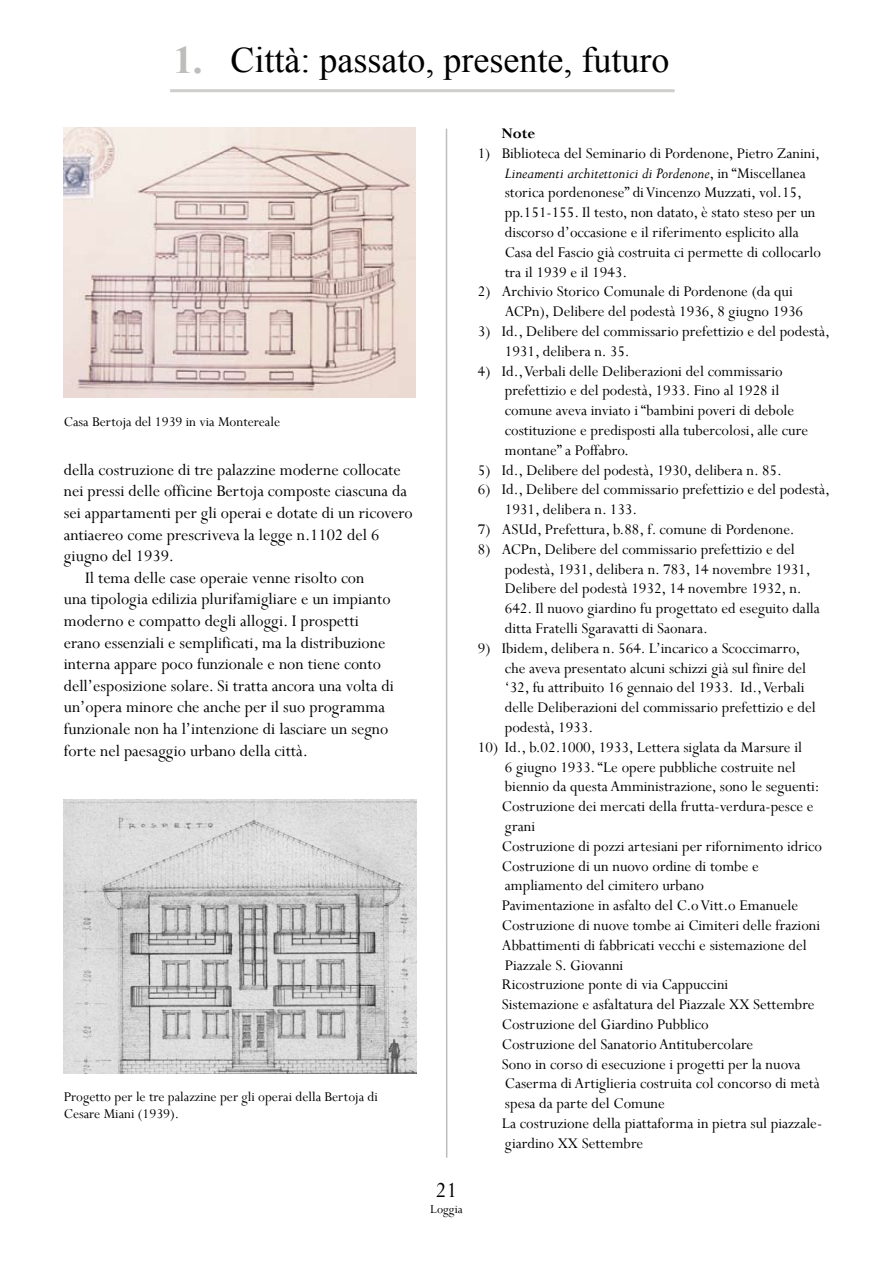
<style>
.page{position:relative;width:893px;height:1263px;background:#fff}
.page>*{position:absolute;margin:0;border:0;box-sizing:border-box;transform-origin:0 0}
.t1{font:36px "Times New Roman";color:#000}
.t2{font:24px "Perpetua";color:#000}
.t3{font:18px "Perpetua";color:#000}
.t4{font:16.5px/19.8px "Perpetua";color:#000}
.t5{font:700 16.5px "Perpetua";color:#000}
.t6{font:15px/16.5px "Perpetua";color:#000}
.t7{font:13.5px "Perpetua";color:#000}
.s1{font-weight:700;font-size:39px;color:#bdbdbc}
.s2{font-style:italic}
</style>
<div class="page">
<hr style="left:170px;top:89px;width:505px;height:3px;background:#cececd">
<hr style="left:446px;top:129px;width:1px;height:1029px;background:#bdbdbc">
<img style="left:64px;top:799px;width:353px;height:275px">
<img style="left:64px;top:128px;width:351px;height:269px">
<h1 class="t1" style="left:173px;top:35px;width:498px"><span class="s1">1.</span> Città: passato, presente, futuro</h1>
<p class="t6" style="left:64px;top:413px;width:218px">Casa Bertoja del 1939 in via Montereale</p>
<p class="t3" style="left:64px;top:458px;width:338px">della costruzione di tre palazzine moderne collocate</p>
<p class="t3" style="left:64px;top:480px;width:345px">nei pressi delle officine Bertoja composte ciascuna da</p>
<p class="t3" style="left:64px;top:501px;width:350px">sei appartamenti per gli operai e dotate di un ricovero</p>
<p class="t3" style="left:64px;top:523px;width:317px">antiaereo come prescriveva la legge n.1102 del 6</p>
<p class="t3" style="left:64px;top:545px;width:112px">giugno del 1939.</p>
<p class="t3" style="left:85px;top:566px;width:281px">Il tema delle case operaie venne risolto con</p>
<p class="t3" style="left:64px;top:588px;width:328px">una tipologia edilizia plurifamigliare e un impianto</p>
<p class="t3" style="left:64px;top:609px;width:297px">moderno e compatto degli alloggi. I prospetti</p>
<p class="t3" style="left:64px;top:631px;width:323px">erano essenziali e semplificati, ma la distribuzione</p>
<p class="t3" style="left:64px;top:653px;width:319px">interna appare poco funzionale e non tiene conto</p>
<p class="t3" style="left:64px;top:674px;width:332px">dell’esposizione solare. Si tratta ancora una volta di</p>
<p class="t3" style="left:64px;top:696px;width:323px">un’opera minore che anche per il suo programma</p>
<p class="t3" style="left:64px;top:717px;width:326px">funzionale non ha l’intenzione di lasciare un segno</p>
<p class="t3" style="left:64px;top:739px;width:246px">forte nel paesaggio urbano della città.</p>
<p class="t6" style="left:64px;top:1088px;width:316px">Progetto per le tre palazzine per gli operai della Bertoja di<br>Cesare Miani (1939).</p>
<h2 class="t2" style="left:435px;top:1175px;width:23px">21</h2>
<p class="t7" style="left:430px;top:1201px;width:34px">Loggia</p>
<p class="t5" style="left:502px;top:123px;width:35px">Note</p>
<p class="t4" style="left:505px;top:143px;width:318px;text-indent:-27px">1) Biblioteca del Seminario di Pordenone, Pietro Zanini, <span class="s2">Lineamenti architettonici di Pordenone</span>, in “Miscellanea storica pordenonese” di Vincenzo Muzzati, vol.15, pp.151-155. Il testo, non datato, è stato steso per un discorso d’occasione e il riferimento esplicito alla Casa del Fascio già costruita ci permette di collocarlo tra il 1939 e il 1943.</p>
<p class="t4" style="left:505px;top:281px;width:300px;text-indent:-27px">2) Archivio Storico Comunale di Pordenone (da qui<br>ACPn), Delibere del podestà 1936, 8 giugno 1936</p>
<p class="t4" style="left:505px;top:321px;width:327px;text-indent:-27px">3) Id., Delibere del commissario prefettizio e del podestà,<br>1931, delibera n. 35.</p>
<p class="t4" style="left:505px;top:361px;width:305px;text-indent:-27px">4) Id., Verbali delle Deliberazioni del commissario prefettizio e del podestà, 1933. Fino al 1928 il comune aveva inviato i “bambini poveri di debole costituzione e predisposti alla tubercolosi, alle cure montane” a Poffabro.</p>
<p class="t4" style="left:478px;top:460px;width:306px">5) Id., Delibere del podestà, 1930, delibera n. 85.</p>
<p class="t4" style="left:505px;top:479px;width:327px;text-indent:-27px">6) Id., Delibere del commissario prefettizio e del podestà,<br>1931, delibera n. 133.</p>
<p class="t4" style="left:478px;top:519px;width:318px">7) ASUd, Prefettura, b.88, f. comune di Pordenone.</p>
<p class="t4" style="left:505px;top:539px;width:317px;text-indent:-27px">8) ACPn, Delibere del commissario prefettizio e del podestà, 1931, delibera n. 783, 14 novembre 1931, Delibere del podestà 1932, 14 novembre 1932, n.<br>642. Il nuovo giardino fu progettato ed eseguito dalla ditta Fratelli Sgaravatti di Saonara.</p>
<p class="t4" style="left:505px;top:638px;width:312px;text-indent:-27px">9) Ibidem, delibera n. 564. L’incarico a Scoccimarro, che aveva presentato alcuni schizzi già sul finire del ‘32, fu attribuito 16 gennaio del 1933. Id., Verbali delle Deliberazioni del commissario prefettizio e del podestà, 1933.</p>
<p class="t4" style="left:502px;top:737px;width:322px;text-indent:-24px">10) Id., b.02.1000, 1933, Lettera siglata da Marsure il<br>6 giugno 1933. “Le opere pubbliche costruite nel biennio da questa Amministrazione, sono le seguenti:<br>Costruzione dei mercati della frutta-verdura-pesce e grani<br>Costruzione di pozzi artesiani per rifornimento idrico Costruzione di un nuovo ordine di tombe e ampliamento del cimitero urbano<br>Pavimentazione in asfalto del C.o Vitt.o Emanuele Costruzione di nuove tombe ai Cimiteri delle frazioni Abbattimenti di fabbricati vecchi e sistemazione del Piazzale S. Giovanni<br>Ricostruzione ponte di via Cappuccini<br>Sistemazione e asfaltatura del Piazzale XX Settembre Costruzione del Giardino Pubblico<br>Costruzione del Sanatorio Antitubercolare<br>Sono in corso di esecuzione i progetti per la nuova Caserma di Artiglieria costruita col concorso di metà spesa da parte del Comune<br>La costruzione della piattaforma in pietra sul piazzale&shy;giardino XX Settembre</p>
</div>
